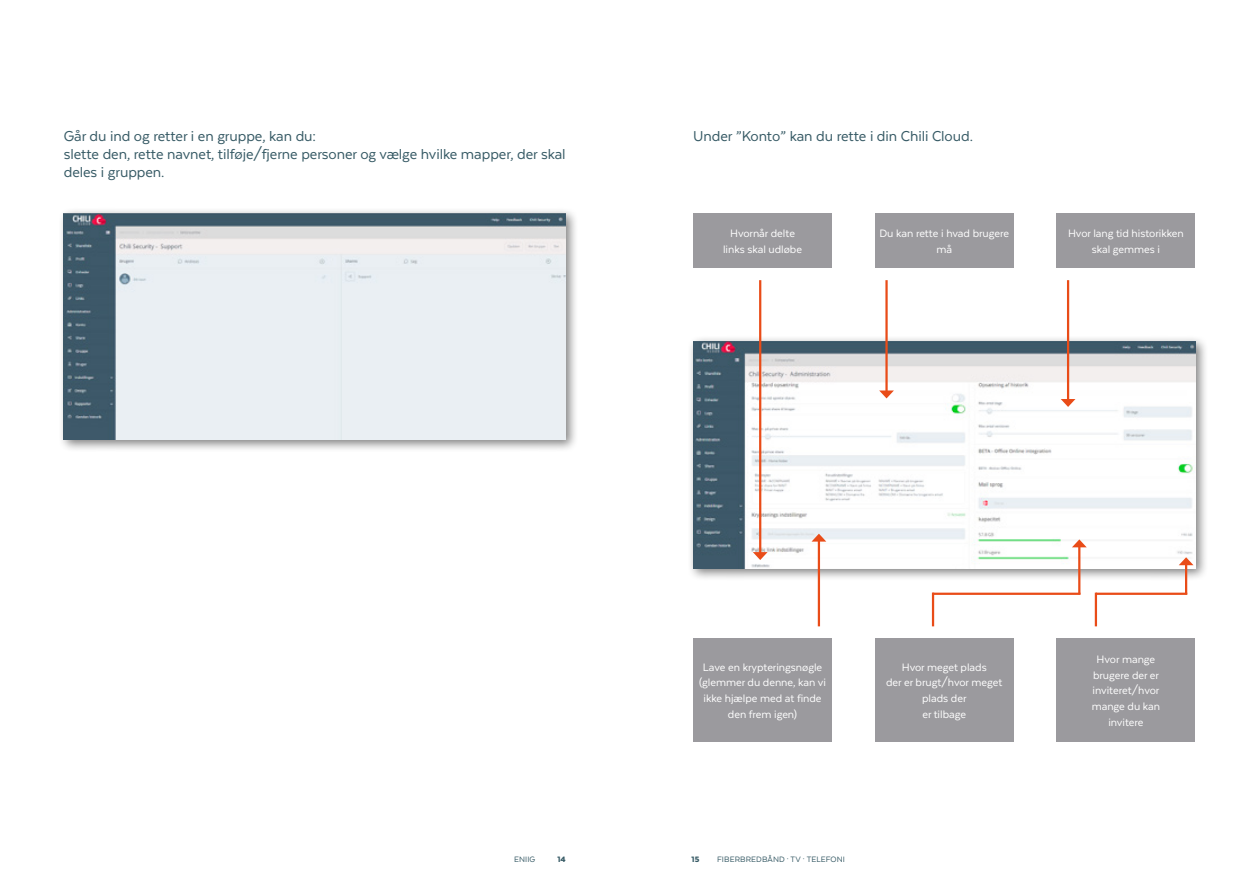
<style>
.page{position:relative;width:1259px;height:893px;background:#fff}
.page>*{position:absolute;margin:0;border:0;box-sizing:border-box;transform-origin:0 0}
.t1{font:16.5px/18px "Texta";letter-spacing:-.005em;color:#355964}
.t2{font:12.45px/15.9px "Texta";letter-spacing:-.005em;color:#fff;text-align:center}
.t3{font:9px "Texta";letter-spacing:.01em;color:#355964}
.t4{font:900 9px "Texta";color:#355964}
</style>
<div class="page">
<div style="left:58px;top:207px;width:521px;height:246px;background:#000;opacity:.5"></div>
<img style="left:64px;top:213px;width:502px;height:227px">
<div style="left:687px;top:335px;width:521px;height:247px;background:#000;opacity:.5"></div>
<img style="left:693px;top:341px;width:502px;height:228px">
<div style="left:875px;top:213px;width:138px;height:55px;background:#9b9a9e"></div>
<div style="left:875px;top:638px;width:138px;height:104px;background:#9b9a9e"></div>
<div style="left:693px;top:638px;width:139px;height:104px;background:#9b9a9e"></div>
<div style="left:1056px;top:213px;width:139px;height:55px;background:#9b9a9e"></div>
<div style="left:1056px;top:638px;width:139px;height:104px;background:#9b9a9e"></div>
<div style="left:693px;top:213px;width:139px;height:55px;background:#9b9a9e"></div>
<hr style="left:759px;top:280px;width:2px;height:274px;background:#e94c18">
<svg style="left:753px;top:552px;width:14px;height:8px"></svg>
<hr style="left:885px;top:280px;width:2px;height:112px;background:#e94c18">
<svg style="left:879px;top:390px;width:15px;height:8px"></svg>
<hr style="left:1067px;top:280px;width:2px;height:121px;background:#e94c18">
<svg style="left:1060px;top:399px;width:15px;height:8px"></svg>
<hr style="left:818px;top:540px;width:2px;height:86px;background:#e94c18">
<svg style="left:811px;top:534px;width:15px;height:8px"></svg>
<hr style="left:1185px;top:563px;width:2px;height:31px;background:#e94c18">
<svg style="left:1178px;top:557px;width:15px;height:8px"></svg>
<hr style="left:1078px;top:546px;width:2px;height:48px;background:#e94c18">
<svg style="left:1072px;top:539px;width:14px;height:8px"></svg>
<hr style="left:1094px;top:593px;width:3px;height:33px;background:#e94c18">
<hr style="left:932px;top:593px;width:2px;height:33px;background:#e94c18">
<hr style="left:1095px;top:593px;width:92px;height:2px;background:#e94c18">
<hr style="left:932px;top:593px;width:148px;height:2px;background:#e94c18">
<h1 class="t1" style="left:64px;top:127px;width:503px">Går du ind og retter i en gruppe, kan du:<br>slette den, rette navnet, tilføje/fjerne personer og vælge hvilke mapper, der skal deles i gruppen.</h1>
<h1 class="t1" style="left:693px;top:127px;width:281px">Under ”Konto” kan du rette i din Chili Cloud.</h1>
<p class="t2" style="left:723px;top:225px;width:80px">Hvornår delte links skal udløbe</p>
<p class="t2" style="left:879px;top:225px;width:131px">Du kan rette i hvad brugere må</p>
<p class="t2" style="left:1068px;top:225px;width:117px">Hvor lang tid historikken skal gemmes i</p>
<p class="t2" style="left:699px;top:659px;width:128px">Lave en krypteringsnøgle (glemmer du denne, kan vi ikke hjælpe med at finde den frem igen)</p>
<p class="t2" style="left:886px;top:659px;width:118px">Hvor meget plads<br>der er brugt/hvor meget plads der<br>er tilbage</p>
<p class="t3" style="left:514px;top:854px;width:23px">ENIIG</p>
<p class="t4" style="left:557px;top:854px;width:10px">14</p>
<p class="t4" style="left:691px;top:854px;width:9px">15</p>
<p class="t3" style="left:717px;top:854px;width:129px">FIBERBREDBÅND · TV · TELEFONI</p>
<p class="t2" style="left:1091px;top:651px;width:70px">Hvor mange brugere der er inviteret/hvor mange du kan invitere</p>
</div>
